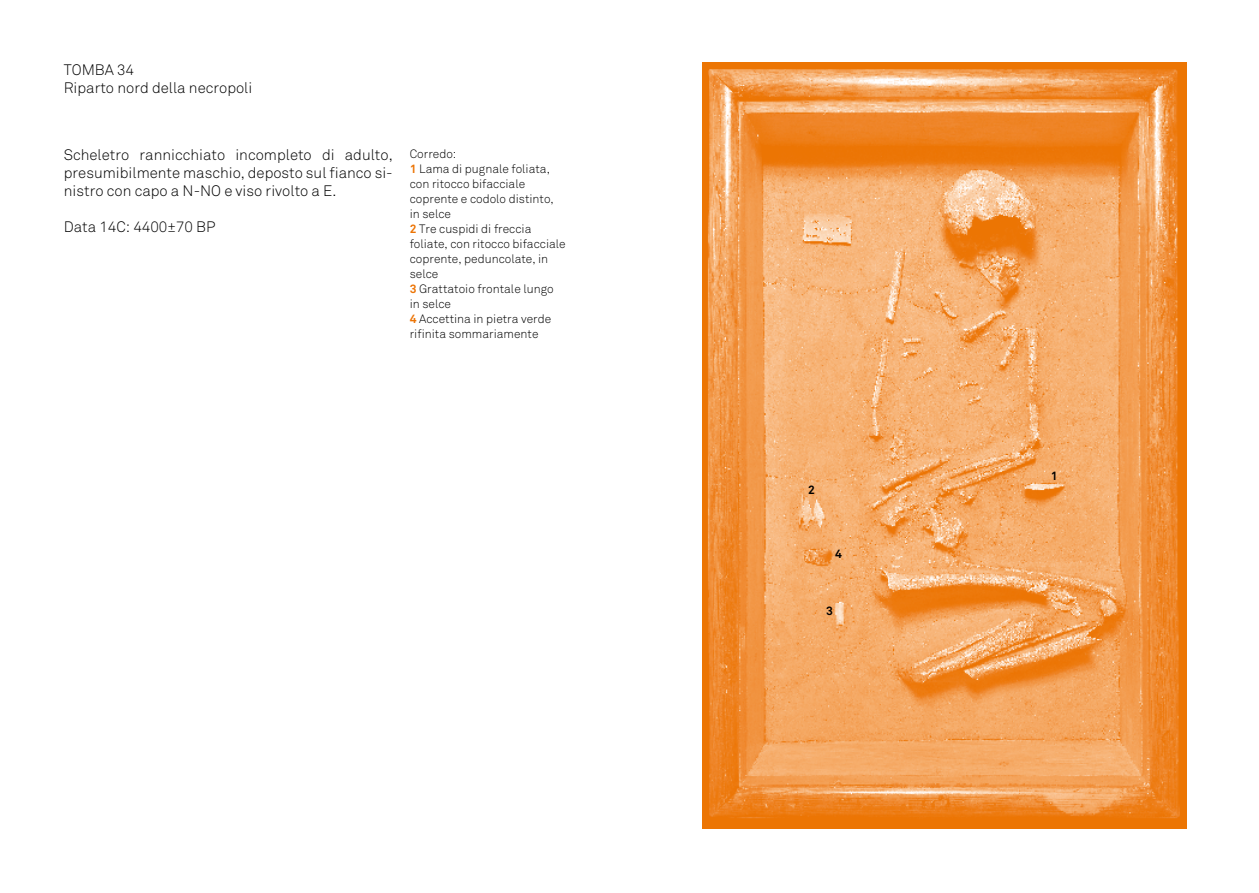
<style>
.page{position:relative;width:1259px;height:893px;background:#fff}
.page>*{position:absolute;margin:0;border:0;box-sizing:border-box;transform-origin:0 0}
.t1{font:300 15px/18px "Akkurat";color:#000;text-align:justify}
.t2{font:300 12px/15px "Akkurat";color:#000}
.t3{font:700 12px "Akkurat";color:#000}
.s1{font-weight:700;color:#ec7405}
</style>
<div class="page">
<img style="left:702px;top:63px;width:484px;height:765px">
<p class="t1" style="left:64px;top:61px;width:190px">TOMBA 34<br>Riparto nord della necropoli</p>
<p class="t1" style="left:64px;top:146px;width:330px">Scheletro rannicchiato incompleto di adulto, presumibilmente maschio, deposto sul fianco si&shy;nistro con capo a N-NO e viso rivolto a E.</p>
<p class="t1" style="left:64px;top:218px;width:153px">Data 14C: 4400±70 BP</p>
<p class="t2" style="left:410px;top:147px;width:157px">Corredo:<br><span class="s1">1</span> Lama di pugnale foliata, con ritocco bifacciale coprente e codolo distinto, in selce<br><span class="s1">2</span> Tre cuspidi di freccia foliate, con ritocco bifacciale coprente, peduncolate, in selce<br><span class="s1">3</span> Grattatoio frontale lungo in selce<br><span class="s1">4</span> Accettina in pietra verde rifinita sommariamente</p>
<p class="t3" style="left:808px;top:482px;width:8px">2</p>
<p class="t3" style="left:835px;top:546px;width:8px">4</p>
<p class="t3" style="left:826px;top:603px;width:8px">3</p>
<p class="t3" style="left:1050px;top:468px;width:8px">1</p>
</div>
